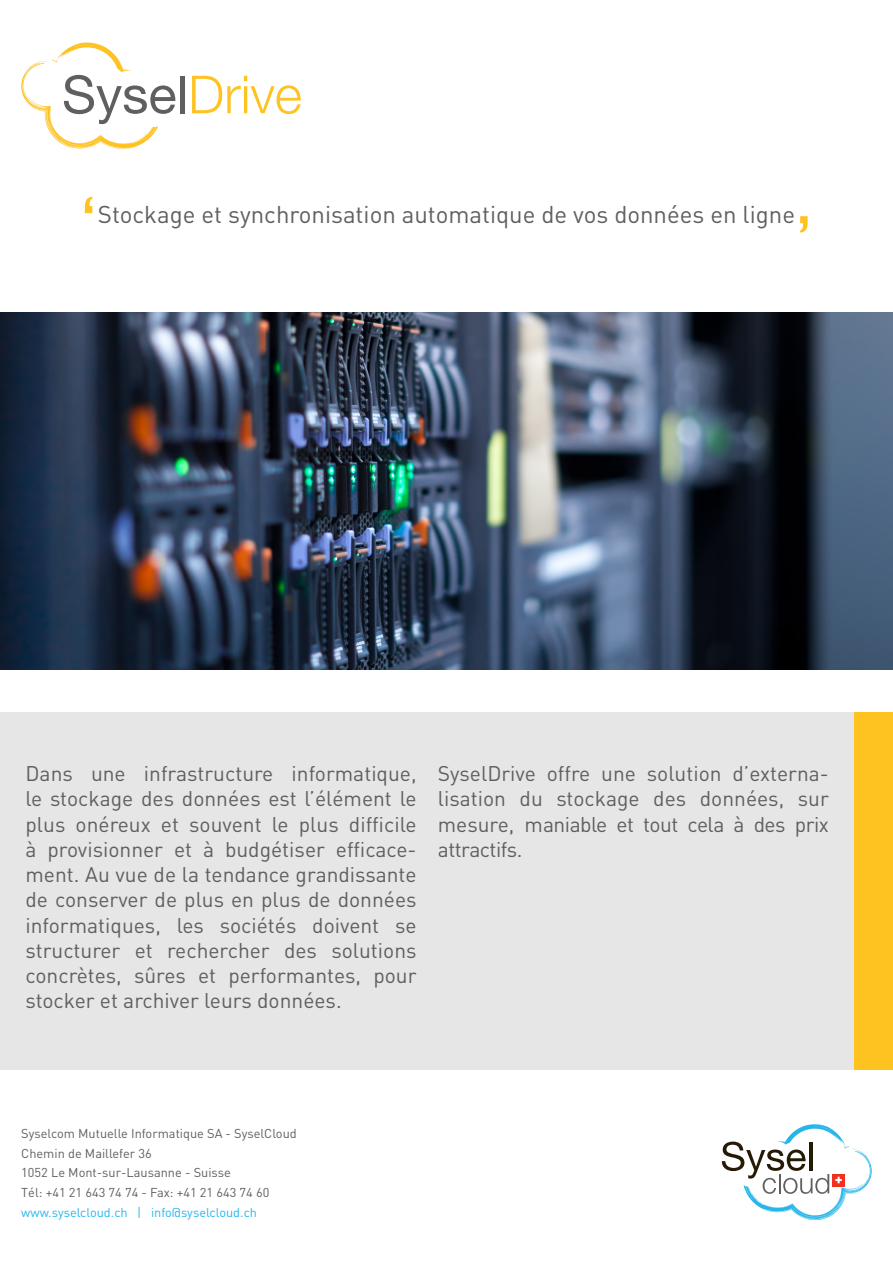
<style>
.page{position:relative;width:893px;height:1263px;background:#fff}
.page>*{position:absolute;margin:0;border:0;box-sizing:border-box;transform-origin:0 0}
.t1{font:24px "DIN";color:#5f5f62}
.t2{font:21px/25.2px "DIN";color:#5f5f62;text-align:justify}
.t3{font:21px "DIN";letter-spacing:-.025em;color:#5f5f62}
.t4{font:12.75px "DIN";color:#5f5f62}
.t5{font:12.75px "DIN";color:#26b6ea}
</style>
<div class="page">
<img style="left:0;top:313px;width:893px;height:356px">
<div style="left:0;top:712px;width:893px;height:358px;background:#e6e6e6"></div>
<div style="left:855px;top:712px;width:38px;height:357px;background:#fec221"></div>
<svg style="left:21px;top:42px;width:155px;height:107px"></svg>
<div style="left:180px;top:76px;width:5px;height:37px;background:#5f5f62"></div>
<svg style="left:192px;top:76px;width:109px;height:38px"></svg>
<svg style="left:800px;top:216px;width:8px;height:17px"></svg>
<svg style="left:84px;top:197px;width:8px;height:16px"></svg>
<svg style="left:722px;top:1124px;width:150px;height:96px"></svg>
<hr style="left:809px;top:1142px;width:4px;height:28px;background:#251a05">
<p class="t1" style="left:98px;top:200px;width:699px">Stockage et synchronisation automatique de vos données en ligne</p>
<p class="t2" style="left:26px;top:761px;width:393px">Dans une infrastructure informatique, le stockage des données est l’élément le plus onéreux et souvent le plus difficile à provisionner et à budgétiser efficace&shy;ment. Au vue de la tendance grandissante de conserver de plus en plus de données informatiques, les sociétés doivent se structurer et rechercher des solutions concrètes, sûres et performantes, pour stocker et archiver leurs données.</p>
<p class="t2" style="left:438px;top:761px;width:393px">SyselDrive offre une solution d’externa&shy;lisation du stockage des données, sur</p>
<p class="t3" style="left:438px;top:811px;width:393px">mesure, maniable et tout cela à des prix</p>
<p class="t3" style="left:438px;top:836px;width:86px">attractifs.</p>
<p class="t4" style="left:21px;top:1125px;width:277px">Syselcom Mutuelle Informatique SA - SyselCloud</p>
<p class="t4" style="left:21px;top:1145px;width:132px">Chemin de Maillefer 36</p>
<p class="t4" style="left:21px;top:1165px;width:211px">1052 Le Mont-sur-Lausanne - Suisse</p>
<p class="t4" style="left:21px;top:1185px;width:250px">Tél: +41 21 643 74 74 - Fax: +41 21 643 74 60</p>
<p class="t5" style="left:21px;top:1204px;width:237px">www.syselcloud.ch | info@syselcloud.ch</p>
</div>
